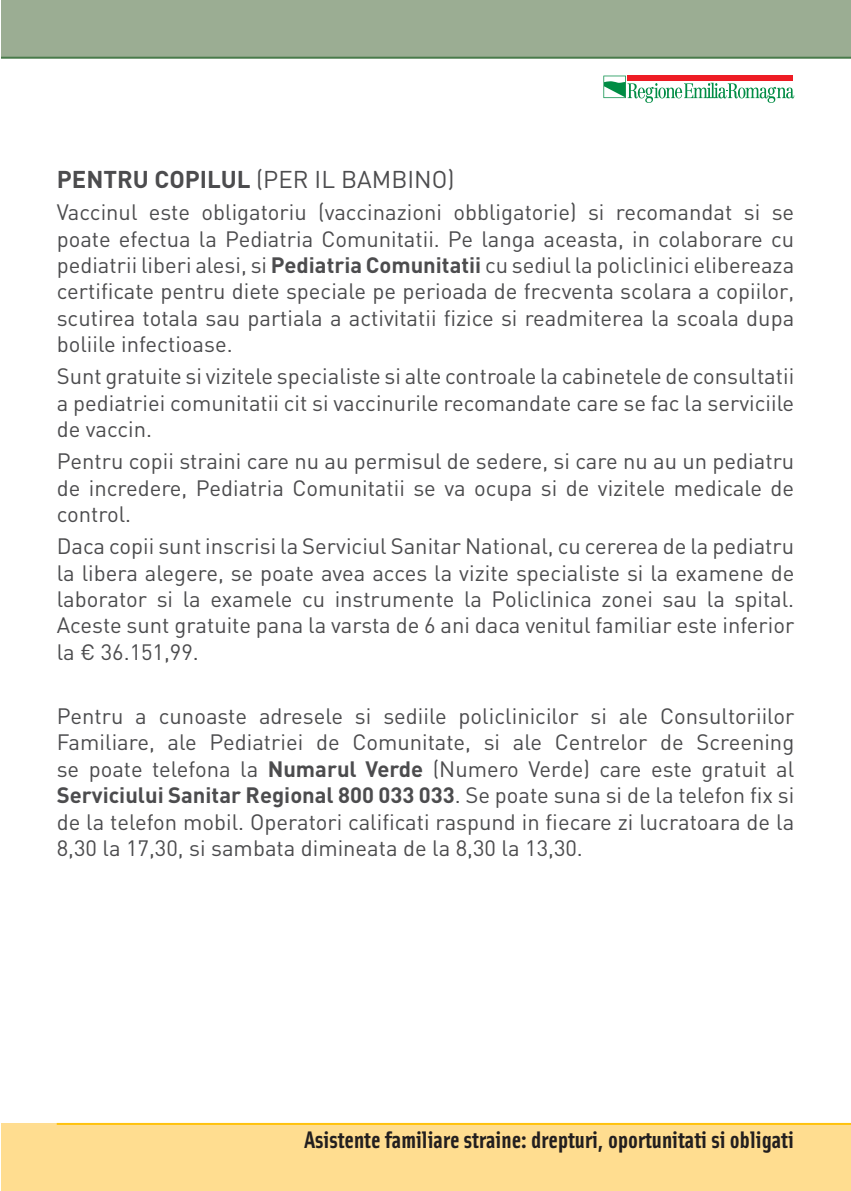
<style>
.page{position:relative;width:851px;height:1191px;background:#fff}
.page>*{position:absolute;margin:0;border:0;box-sizing:border-box;transform-origin:0 0}
.t1{font:24px "Solex Bold Lining";color:#231f1f}
.t2{font:24px "DIN";color:#4c4c4e}
.t3{font:22px/26.4px "DIN";color:#4c4c4e;text-align:justify}
.s1{font-weight:700}
</style>
<div class="page">
<div style="left:1px;top:1123px;width:849px;height:68px;background:#ffdd90"></div>
<div style="left:1px;top:1px;width:849px;height:56px;background:#9bad93"></div>
<svg style="left:1px;top:56px;width:849px;height:43px"></svg>
<svg style="left:603px;top:76px;width:190px;height:27px"></svg>
<hr style="left:57px;top:1123px;width:793px;height:2px;background:#ffc20d">
<p class="t2" style="left:57px;top:171px;width:399px"><span class="s1">PENTRU COPILUL</span> (PER IL BAMBINO)</p>
<p class="t3" style="left:57px;top:202px;width:739px">Vaccinul este obligatoriu (vaccinazioni obbligatorie) si recomandat si se poate efectua la Pediatria Comunitatii. Pe langa aceasta, in colaborare cu pediatrii liberi alesi, si <span class="s1">Pediatria Comunitatii</span> cu sediul la policlinici elibereaza certificate pentru diete speciale pe perioada de frecventa scolara a copiilor, scutirea totala sau partiala a activitatii fizice si readmiterea la scoala dupa boliile infectioase.</p>
<p class="t3" style="left:57px;top:366px;width:739px">Sunt gratuite si vizitele specialiste si alte controale la cabinetele de consultatii a pediatriei comunitatii cit si vaccinurile recomandate care se fac la serviciile de vaccin.</p>
<p class="t3" style="left:57px;top:450px;width:739px">Pentru copii straini care nu au permisul de sedere, si care nu au un pediatru de incredere, Pediatria Comunitatii se va ocupa si de vizitele medicale de control.</p>
<p class="t3" style="left:57px;top:535px;width:739px">Daca copii sunt inscrisi la Serviciul Sanitar National, cu cererea de la pediatru la libera alegere, se poate avea acces la vizite specialiste si la examene de laborator si la examele cu instrumente la Policlinica zonei sau la spital.<br>Aceste sunt gratuite pana la varsta de 6 ani daca venitul familiar este inferior la € 36.151,99.</p>
<p class="t3" style="left:57px;top:705px;width:739px">Pentru a cunoaste adresele si sediile policlinicilor si ale Consultoriilor Familiare, ale Pediatriei de Comunitate, si ale Centrelor de Screening se poate telefona la <span class="s1">Numarul Verde</span> (Numero Verde) care este gratuit al <span class="s1">Serviciului Sanitar Regional 800 033 033</span>. Se poate suna si de la telefon fix si de la telefon mobil. Operatori calificati raspund in fiecare zi lucratoara de la 8,30 la 17,30, si sambata dimineata de la 8,30 la 13,30.</p>
<p class="t1" style="left:304px;top:1131px;width:491px">Asistente familiare straine: drepturi, oportunitati si obligati</p>
</div>
